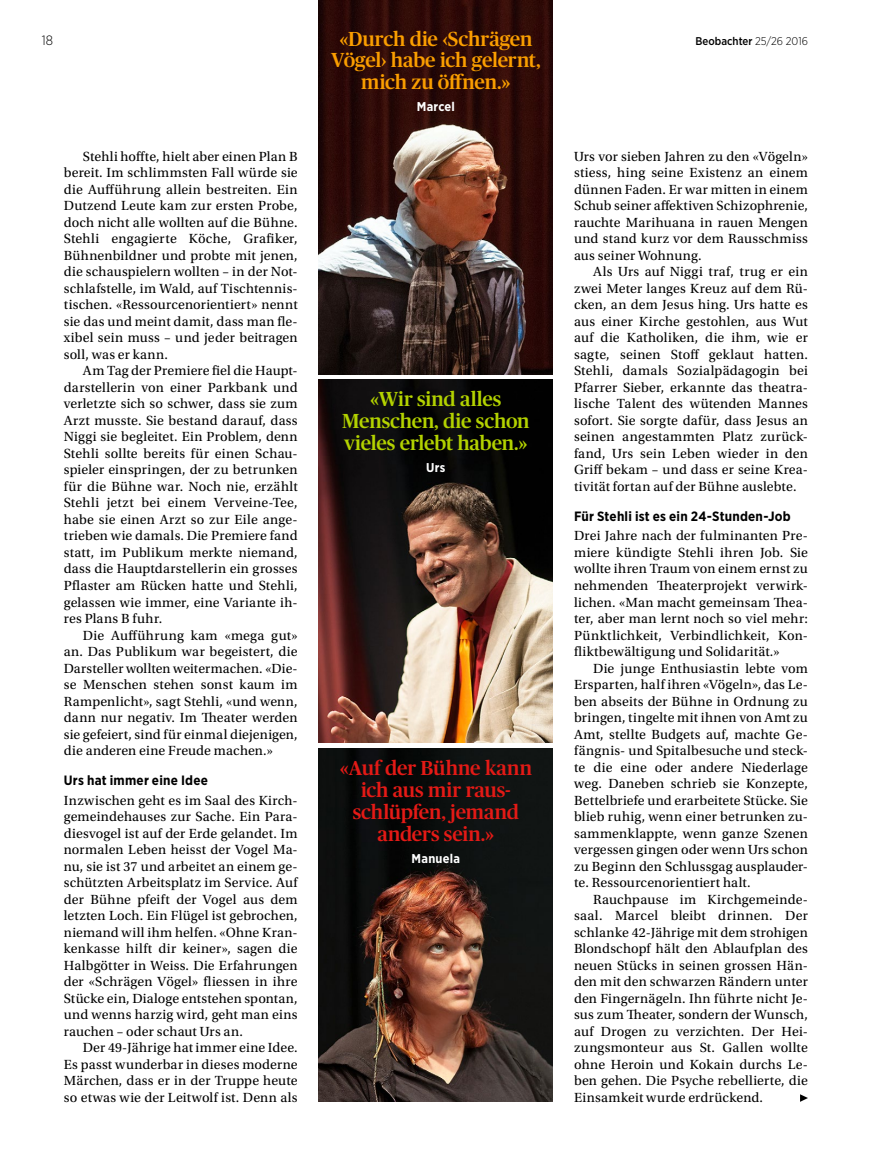
<style>
.page{position:relative;width:893px;height:1170px;background:#fff}
.page>*{position:absolute;margin:0;border:0;box-sizing:border-box;transform-origin:0 0}
._09_Quote_x10{font:500 20.25px/21.8px "Publico Headline";letter-spacing:-.01em;color:#e41a16;text-align:center}
._09_Quote_x10-2{font:500 20.25px/21.8px "Publico Headline";letter-spacing:-.01em;color:#fa9e00;text-align:center}
._09_Quote_x10-3{font:500 20.25px/21.8px "Publico Headline";letter-spacing:-.01em;color:#b3d200;text-align:center}
._05_Text_mit_Einzug{font:13.95px/16.5px "Utopia Std";letter-spacing:.01em;color:#000;text-align:justify}
._07_Zwischentitel_x0{font:700 13.5px "Gotham Narrow";letter-spacing:.015em;color:#000}
.Pagina{font:300 13.5px "Gotham Narrow";color:#000}
._10_Name_x07{font:700 12.75px "Gotham Narrow";letter-spacing:.02em;color:#fff}
.Nummer_Jahrgang{font:500 11.25px "Gotham Narrow";color:#000}
.s1{font-weight:300}
</style>
<div class="page">
<svg style="left:800px;top:1094px;width:8px;height:7px"></svg>
<img style="left:319px;top:748px;width:234px;height:353px">
<img style="left:319px;top:0;width:234px;height:374px">
<img style="left:319px;top:380px;width:234px;height:362px">
<p class="_09_Quote_x10-2" style="left:331px;top:27px;width:211px">«Durch die ‹Schrägen<br>Vögel› habe ich gelernt, mich zu öffnen.»</p>
<p class="_10_Name_x07" style="left:417px;top:98px;width:40px">Marcel</p>
<p class="Pagina" style="left:42px;top:32px;width:13px">18</p>
<p class="Nummer_Jahrgang" style="left:696px;top:34px;width:114px">Beobachter <span class="s1">25/26 2016</span></p>
<p class="_05_Text_mit_Einzug" style="left:64px;top:148px;width:235px;text-indent:19px">Stehli hoffte, hielt aber einen Plan B bereit. Im schlimmsten Fall würde sie die Aufführung allein bestreiten. Ein Dutzend Leute kam zur ersten Probe, doch nicht alle wollten auf die Bühne.<br>Stehli engagierte Köche, Grafiker, Bühnenbildner und probte mit jenen, die schauspielern wollten – in der Not&shy;schlafstelle, im Wald, auf Tischtennis&shy;tischen. «Ressourcenorientiert» nennt sie das und meint damit, dass man fle&shy;xibel sein muss – und jeder beitragen soll, was er kann.</p>
<p class="_05_Text_mit_Einzug" style="left:64px;top:363px;width:235px;text-indent:19px">Am Tag der Premiere fiel die Haupt&shy;darstellerin von einer Parkbank und verletzte sich so schwer, dass sie zum Arzt musste. Sie bestand darauf, dass Niggi sie begleitet. Ein Problem, denn Stehli sollte bereits für einen Schau&shy;spieler einspringen, der zu betrunken für die Bühne war. Noch nie, erzählt Stehli jetzt bei einem Verveine-Tee, habe sie einen Arzt so zur Eile ange&shy;trieben wie damals. Die Premiere fand statt, im Publikum merkte niemand, dass die Hauptdarstellerin ein grosses Pflaster am Rücken hatte und Stehli, gelassen wie immer, eine Variante ih&shy;res Plans B fuhr.</p>
<p class="_05_Text_mit_Einzug" style="left:64px;top:627px;width:235px;text-indent:19px">Die Aufführung kam «mega gut» an. Das Publikum war begeistert, die Darsteller wollten weitermachen. «Die&shy;se Menschen stehen sonst kaum im Rampenlicht», sagt Stehli, «und wenn, dann nur negativ. Im Theater werden sie gefeiert, sind für einmal diejenigen, die anderen eine Freude machen.»</p>
<p class="_07_Zwischentitel_x0" style="left:64px;top:771px;width:146px">Urs hat immer eine Idee</p>
<p class="_05_Text_mit_Einzug" style="left:64px;top:792px;width:235px">Inzwischen geht es im Saal des Kirch&shy;gemeindehauses zur Sache. Ein Para&shy;diesvogel ist auf der Erde gelandet. Im normalen Leben heisst der Vogel Ma&shy;nu, sie ist 37 und arbeitet an einem ge&shy;schützten Arbeitsplatz im Service. Auf der Bühne pfeift der Vogel aus dem letzten Loch. Ein Flügel ist gebrochen, niemand will ihm helfen. «Ohne Kran&shy;kenkasse hilft dir keiner», sagen die Halbgötter in Weiss. Die Erfahrungen der «Schrägen Vögel» fliessen in ihre Stücke ein, Dialoge entstehen spontan, und wenns harzig wird, geht man eins rauchen – oder schaut Urs an.</p>
<p class="_05_Text_mit_Einzug" style="left:64px;top:1039px;width:235px;text-indent:19px">Der 49-Jährige hat immer eine Idee.<br>Es passt wunderbar in dieses moderne Märchen, dass er in der Truppe heute so etwas wie der Leitwolf ist. Denn als</p>
<p class="_09_Quote_x10-3" style="left:342px;top:387px;width:189px">«Wir sind alles<br>Menschen, die schon vieles erlebt haben.»</p>
<p class="_10_Name_x07" style="left:426px;top:459px;width:21px">Urs</p>
<p class="_09_Quote_x10" style="left:340px;top:756px;width:194px">«Auf der Bühne kann ich aus mir raus&shy;schlüpfen, jemand anders sein.»</p>
<p class="_10_Name_x07" style="left:412px;top:849px;width:50px">Manuela</p>
<p class="_05_Text_mit_Einzug" style="left:574px;top:148px;width:235px">Urs vor sieben Jahren zu den «Vögeln» stiess, hing seine Existenz an einem dünnen Faden. Er war mitten in einem Schub seiner affektiven Schizophrenie, rauchte Marihuana in rauen Mengen und stand kurz vor dem Rausschmiss aus seiner Wohnung.</p>
<p class="_05_Text_mit_Einzug" style="left:574px;top:264px;width:235px;text-indent:19px">Als Urs auf Niggi traf, trug er ein zwei Meter langes Kreuz auf dem Rü&shy;cken, an dem Jesus hing. Urs hatte es aus einer Kirche gestohlen, aus Wut auf die Katholiken, die ihm, wie er sagte, seinen Stoff geklaut hatten.<br>Stehli, damals Sozialpädagogin bei Pfarrer Sieber, erkannte das theatra&shy;lische Talent des wütenden Mannes sofort. Sie sorgte dafür, dass Jesus an seinen angestammten Platz zurück&shy;fand, Urs sein Leben wieder in den Griff bekam – und dass er seine Krea&shy;tivität fortan auf der Bühne auslebte.</p>
<p class="_07_Zwischentitel_x0" style="left:574px;top:507px;width:218px">Für Stehli ist es ein 24-Stunden-Job</p>
<p class="_05_Text_mit_Einzug" style="left:574px;top:528px;width:235px">Drei Jahre nach der fulminanten Pre&shy;miere kündigte Stehli ihren Job. Sie wollte ihren Traum von einem ernst zu nehmenden Theaterprojekt verwirk&shy;lichen. «Man macht gemeinsam Thea&shy;ter, aber man lernt noch so viel mehr:<br>Pünktlichkeit, Verbindlichkeit, Kon&shy;fliktbewältigung und Solidarität.»</p>
<p class="_05_Text_mit_Einzug" style="left:574px;top:660px;width:235px;text-indent:19px">Die junge Enthusiastin lebte vom Ersparten, half ihren «Vögeln», das Le&shy;ben abseits der Bühne in Ordnung zu bringen, tingelte mit ihnen von Amt zu Amt, stellte Budgets auf, machte Ge&shy;fängnis- und Spitalbesuche und steck&shy;te die eine oder andere Niederlage weg. Daneben schrieb sie Konzepte, Bettelbriefe und erarbeitete Stücke. Sie blieb ruhig, wenn einer betrunken zu&shy;sammenklappte, wenn ganze Szenen vergessen gingen oder wenn Urs schon zu Beginn den Schlussgag ausplauder&shy;te. Ressourcenorientiert halt.</p>
<p class="_05_Text_mit_Einzug" style="left:574px;top:891px;width:235px;text-indent:19px">Rauchpause im Kirchgemeinde&shy;saal. Marcel bleibt drinnen. Der schlanke 42-Jährige mit dem strohigen Blondschopf hält den Ablaufplan des neuen Stücks in seinen grossen Hän&shy;den mit den schwarzen Rändern unter den Fingernägeln. Ihn führte nicht Je&shy;sus zum Theater, sondern der Wunsch, auf Drogen zu verzichten. Der Hei&shy;zungsmonteur aus St. Gallen wollte ohne Heroin und Kokain durchs Le&shy;ben gehen. Die Psyche rebellierte, die Einsamkeit wurde erdrückend.</p>
</div>
